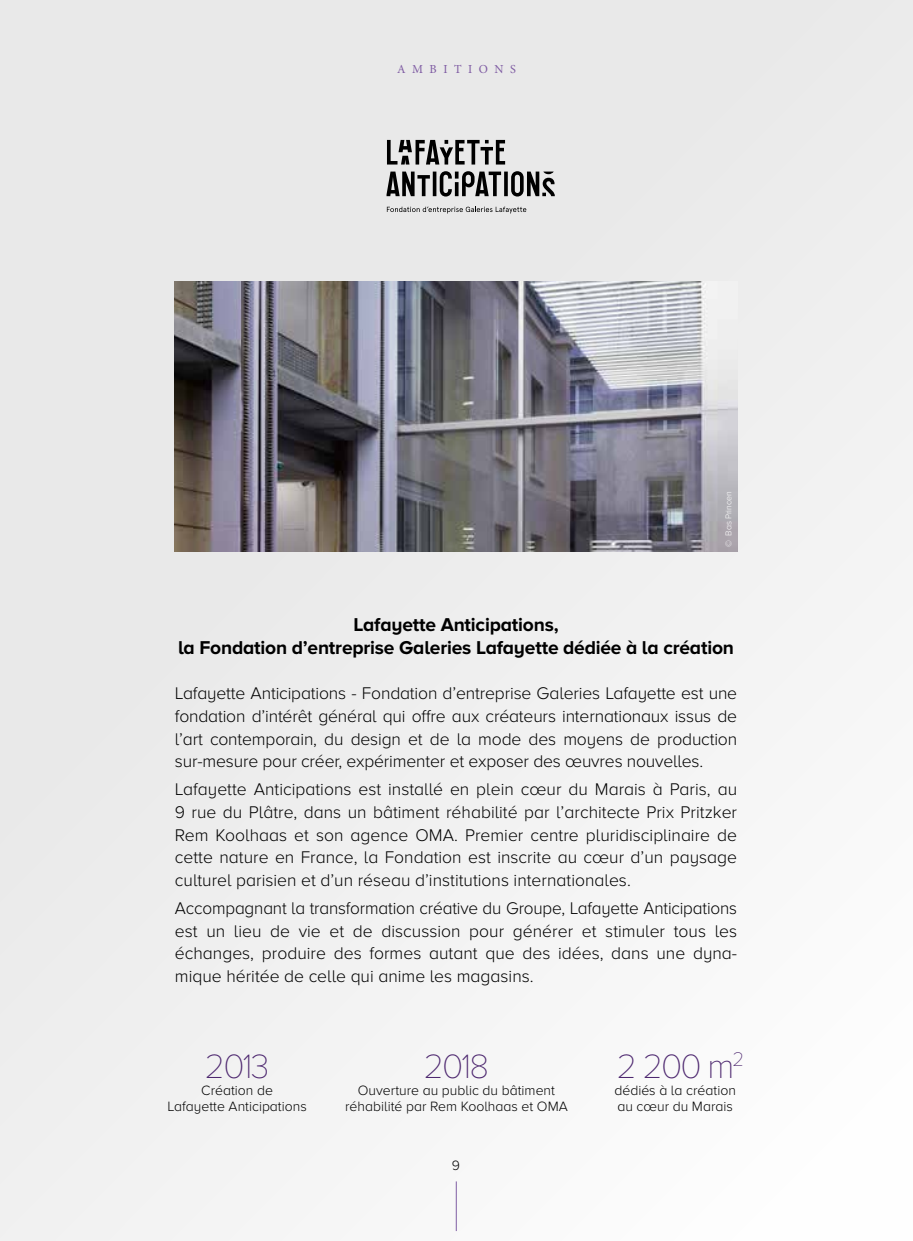
<style>
.page{position:relative;width:913px;height:1241px;background:#fff}
.page>*{position:absolute;margin:0;border:0;box-sizing:border-box;transform-origin:0 0}
.t1{font:100 35px "Proxima Nova A";letter-spacing:-.05em;color:#4d276f}
.t2{font:700 19.25px/22.8px "Proxima Nova A";letter-spacing:-.01em;color:#000;text-align:center}
.t3{font:300 17.5px/22.8px "Proxima Nova A";color:#000;text-align:justify}
.t4{font:300 14px/15.8px "Proxima Nova A";color:#000;text-align:center}
.t5{font:12.25px "Minion Pro";letter-spacing:.535em;color:#7f5ca3}
.t6{font:300 8.75px "Proxima Nova A";letter-spacing:-.01em;color:#fff}
</style>
<div class="page">
<div style="left:0;top:0;width:913px;height:1240px;background:#e9e9e9"></div>
<hr style="left:456px;top:1181px;width:1px;height:49px;background:#7f5ca3">
<img style="left:175px;top:281px;width:562px;height:270px">
<svg style="left:386px;top:171px;width:169px;height:25px"></svg>
<svg style="left:387px;top:140px;width:118px;height:24px"></svg>
<svg style="left:387px;top:207px;width:139px;height:6px"></svg>
<p class="t5" style="left:397px;top:61px;width:120px">AMBITIONS</p>
<p class="t6" style="left:723px;top:546px;width:57px;rotate:-90deg">© Bas Princen</p>
<p class="t2" style="left:178px;top:614px;width:557px">Lafayette Anticipations,<br>la Fondation d’entreprise Galeries Lafayette dédiée à la création</p>
<p class="t3" style="left:175px;top:682px;width:564px">Lafayette Anticipations - Fondation d’entreprise Galeries Lafayette est une fondation d’intérêt général qui offre aux créateurs internationaux issus de l’art contemporain, du design et de la mode des moyens de production sur-mesure pour créer, expérimenter et exposer des œuvres nouvelles.</p>
<p class="t3" style="left:175px;top:778px;width:564px">Lafayette Anticipations est installé en plein cœur du Marais à Paris, au 9 rue du Plâtre, dans un bâtiment réhabilité par l’architecte Prix Pritzker Rem Koolhaas et son agence OMA. Premier centre pluridisciplinaire de cette nature en France, la Fondation est inscrite au cœur d’un paysage culturel parisien et d’un réseau d’institutions internationales.</p>
<p class="t3" style="left:175px;top:897px;width:564px">Accompagnant la transformation créative du Groupe, Lafayette Anticipations est un lieu de vie et de discussion pour générer et stimuler tous les échanges, produire des formes autant que des idées, dans une dyna&shy;mique héritée de celle qui anime les magasins.</p>
<h1 class="t1" style="left:205px;top:1045px;width:66px">2013</h1>
<p class="t4" style="left:167px;top:1082px;width:141px">Création de<br>Lafayette Anticipations</p>
<h1 class="t1" style="left:617px;top:1045px;width:129px">2 200 m<sup>2</sup></h1>
<h1 class="t1" style="left:424px;top:1045px;width:67px">2018</h1>
<p class="t4" style="left:345px;top:1083px;width:224px">Ouverture au public du bâtiment réhabilité par Rem Koolhaas et OMA</p>
<p class="t4" style="left:614px;top:1083px;width:123px;text-align:left">dédiés à la création au cœur du Marais</p>
<p class="t4" style="left:452px;top:1157px;width:10px">9</p>
</div>
